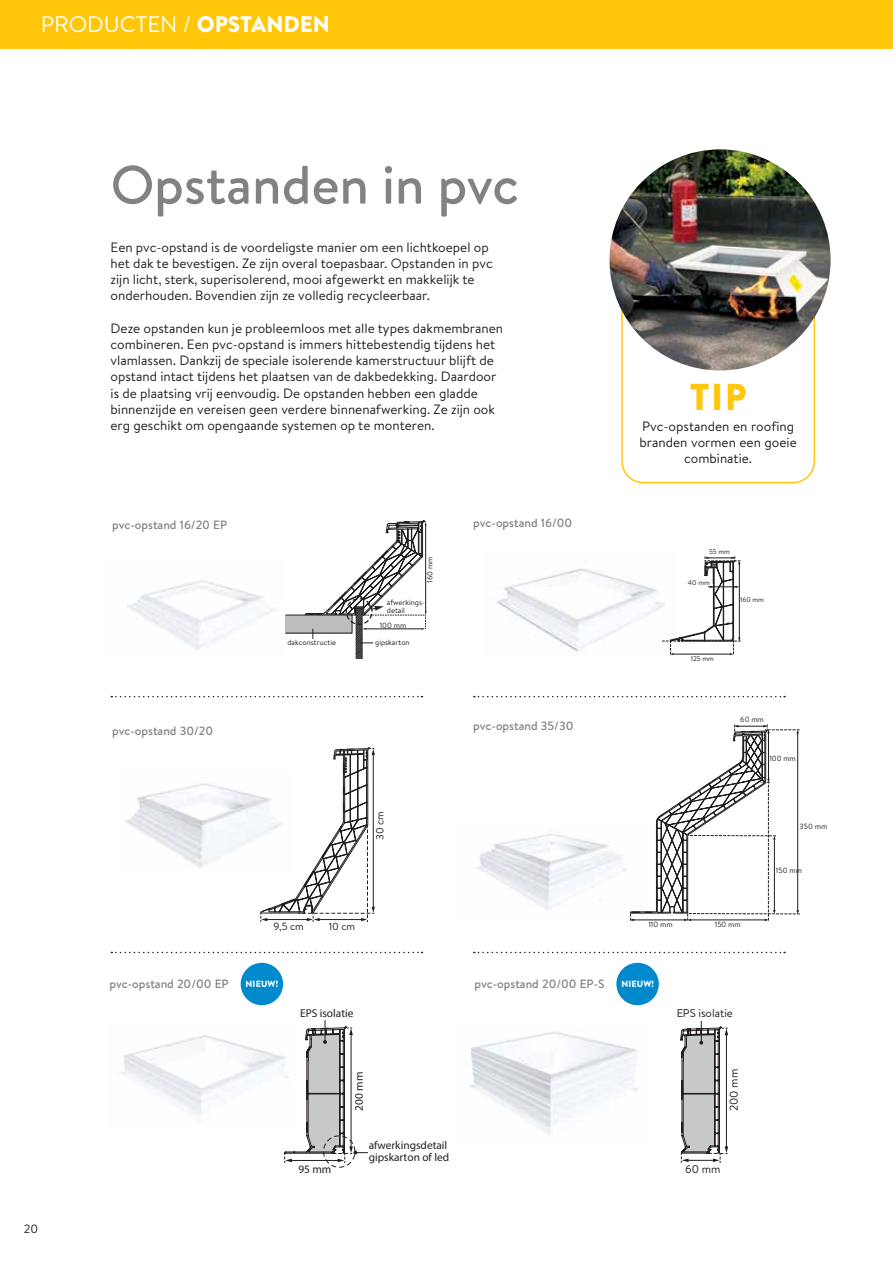
<style>
.page{position:relative;width:893px;height:1263px;background:#fff}
.page>*{position:absolute;margin:0;border:0;box-sizing:border-box;transform-origin:0 0}
.t1{font:500 54px "Brandon Text";color:#808285}
.t2{font:37.2px "Brandon Printed One";color:#ffc60a}
.t3{font:22.5px "Brandon Text";color:#fff}
.t4{font:13.5px/16.2px "Brandon Text";color:#231f20}
.t5{font:500 12px "Brandon Text";color:#808285}
.t6{font:12px "Brandon Text";color:#231f20}
.t7{font:condensed 11.4px/12.5px "Helvetica LT Std";color:#231f20}
.t8{font:11.4px "Brandon Text";color:#231f20}
.t9{font:10.35px "Brandon Text";color:#231f20}
.t10{font:900 9px "Brandon Text";letter-spacing:.02em;color:#fff}
.t11{font:7.65px/7.9px "Brandon Text";color:#231f20}
.t12{font:7.5px "Brandon Text";color:#231f20}
.t13{font:6.9px "Brandon Text";color:#231f20}
.s1{font-weight:900}
</style>
<div class="page">
<div style="left:0;top:0;width:893px;height:49px;background:#ffc60a"></div>
<div style="left:621px;top:247px;width:194px;height:236px;border:2px solid #ffc60a;border-radius:21px"></div>
<img style="left:609px;top:149px;width:222px;height:221px;border-radius:111px">
<div style="left:285px;top:615px;width:67px;height:18px;background:#bcbec0"></div>
<svg style="left:305px;top:520px;width:122px;height:138px"></svg>
<svg style="left:630px;top:724px;width:170px;height:197px"></svg>
<svg style="left:676px;top:556px;width:65px;height:99px"></svg>
<img style="left:125px;top:783px;width:135px;height:85px">
<img style="left:477px;top:822px;width:170px;height:96px">
<img style="left:497px;top:568px;width:179px;height:88px">
<img style="left:121px;top:1035px;width:163px;height:81px">
<img style="left:470px;top:1032px;width:168px;height:103px">
<svg style="left:111px;top:696px;width:311px;height:1px"></svg>
<svg style="left:474px;top:696px;width:311px;height:1px"></svg>
<div style="left:323px;top:1135px;width:32px;height:32px;border:1px dashed #231f20;border-radius:50%"></div>
<svg style="left:284px;top:1020px;width:84px;height:143px"></svg>
<svg style="left:111px;top:952px;width:311px;height:1px"></svg>
<svg style="left:474px;top:952px;width:311px;height:1px"></svg>
<svg style="left:680px;top:1021px;width:48px;height:142px"></svg>
<div style="left:241px;top:963px;width:42px;height:42px;background:#0089cc;border-radius:50%"></div>
<div style="left:616px;top:963px;width:43px;height:42px;background:#0089cc;border-radius:50%"></div>
<svg style="left:260px;top:747px;width:115px;height:175px"></svg>
<h3 class="t3" style="left:41px;top:9px;width:291px">PRODUCTEN / <span class="s1">OPSTANDEN</span></h3>
<h1 class="t1" style="left:111px;top:148px;width:410px">Opstanden in pvc</h1>
<p class="t4" style="left:111px;top:239px;width:384px">Een pvc-opstand is de voordeligste manier om een lichtkoepel op het dak te bevestigen. Ze zijn overal toepasbaar. Opstanden in pvc zijn licht, sterk, superisolerend, mooi afgewerkt en makkelijk te onderhouden. Bovendien zijn ze volledig recycleerbaar.</p>
<p class="t4" style="left:111px;top:320px;width:394px">Deze opstanden kun je probleemloos met alle types dakmembranen combineren. Een pvc-opstand is immers hittebestendig tijdens het vlamlassen. Dankzij de speciale isolerende kamerstructuur blijft de opstand intact tijdens het plaatsen van de dakbedekking. Daardoor is de plaatsing vrij eenvoudig. De opstanden hebben een gladde binnenzijde en vereisen geen verdere binnenafwerking. Ze zijn ook erg geschikt om opengaande systemen op te monteren.</p>
<p class="t5" style="left:112px;top:516px;width:117px">pvc-opstand 16/20 EP</p>
<p class="t11" style="left:426px;top:583px;width:28px;rotate:-90deg">160 mm</p>
<p class="t11" style="left:387px;top:598px;width:40px">afwerkings&shy;detail</p>
<p class="t11" style="left:380px;top:621px;width:28px">100 mm</p>
<p class="t11" style="left:287px;top:638px;width:50px">dakconstructie</p>
<p class="t11" style="left:375px;top:638px;width:36px">gipskarton</p>
<p class="t5" style="left:473px;top:515px;width:101px">pvc-opstand 16/00</p>
<p class="t5" style="left:112px;top:723px;width:103px">pvc-opstand 30/20</p>
<p class="t5" style="left:473px;top:718px;width:102px">pvc-opstand 35/30</p>
<p class="t9" style="left:373px;top:840px;width:30px;rotate:-90deg">30 cm</p>
<p class="t9" style="left:273px;top:920px;width:32px">9,5 cm</p>
<p class="t9" style="left:329px;top:920px;width:28px">10 cm</p>
<h2 class="t2" style="left:689px;top:373px;width:60px">TIP</h2>
<p class="t4" style="left:639px;top:418px;width:159px;text-align:center">Pvc-opstanden en roofing branden vormen een goeie combinatie.</p>
<p class="t13" style="left:709px;top:547px;width:22px">55 mm</p>
<p class="t13" style="left:688px;top:578px;width:23px">40 mm</p>
<p class="t13" style="left:691px;top:654px;width:25px">125 mm</p>
<p class="t13" style="left:740px;top:595px;width:25px">160 mm</p>
<p class="t12" style="left:740px;top:714px;width:25px">60 mm</p>
<p class="t12" style="left:769px;top:753px;width:28px">100 mm</p>
<p class="t12" style="left:648px;top:919px;width:26px">110 mm</p>
<p class="t12" style="left:715px;top:919px;width:27px">150 mm</p>
<p class="t12" style="left:800px;top:821px;width:29px">350 mm</p>
<p class="t12" style="left:776px;top:865px;width:27px">150 mm</p>
<p class="t6" style="left:24px;top:1221px;width:16px">20</p>
<p class="t5" style="left:109px;top:976px;width:121px">pvc-opstand 20/00 EP</p>
<p class="t5" style="left:474px;top:976px;width:132px">pvc-opstand 20/00 EP-S</p>
<p class="t10" style="left:246px;top:978px;width:34px">NIEUW!</p>
<p class="t10" style="left:621px;top:978px;width:34px">NIEUW!</p>
<p class="t7" style="left:300px;top:1006px;width:55px">EPS isolatie</p>
<p class="t7" style="left:298px;top:1162px;width:35px">95 mm</p>
<p class="t7" style="left:353px;top:1110px;width:40px;rotate:-90deg">200 mm</p>
<p class="t7" style="left:369px;top:1139px;width:82px">afwerkingsdetail gipskarton of led</p>
<p class="t8" style="left:676px;top:1005px;width:58px">EPS isolatie</p>
<p class="t8" style="left:726px;top:1111px;width:44px;rotate:-90deg">200 mm</p>
<p class="t8" style="left:685px;top:1161px;width:37px">60 mm</p>
</div>
